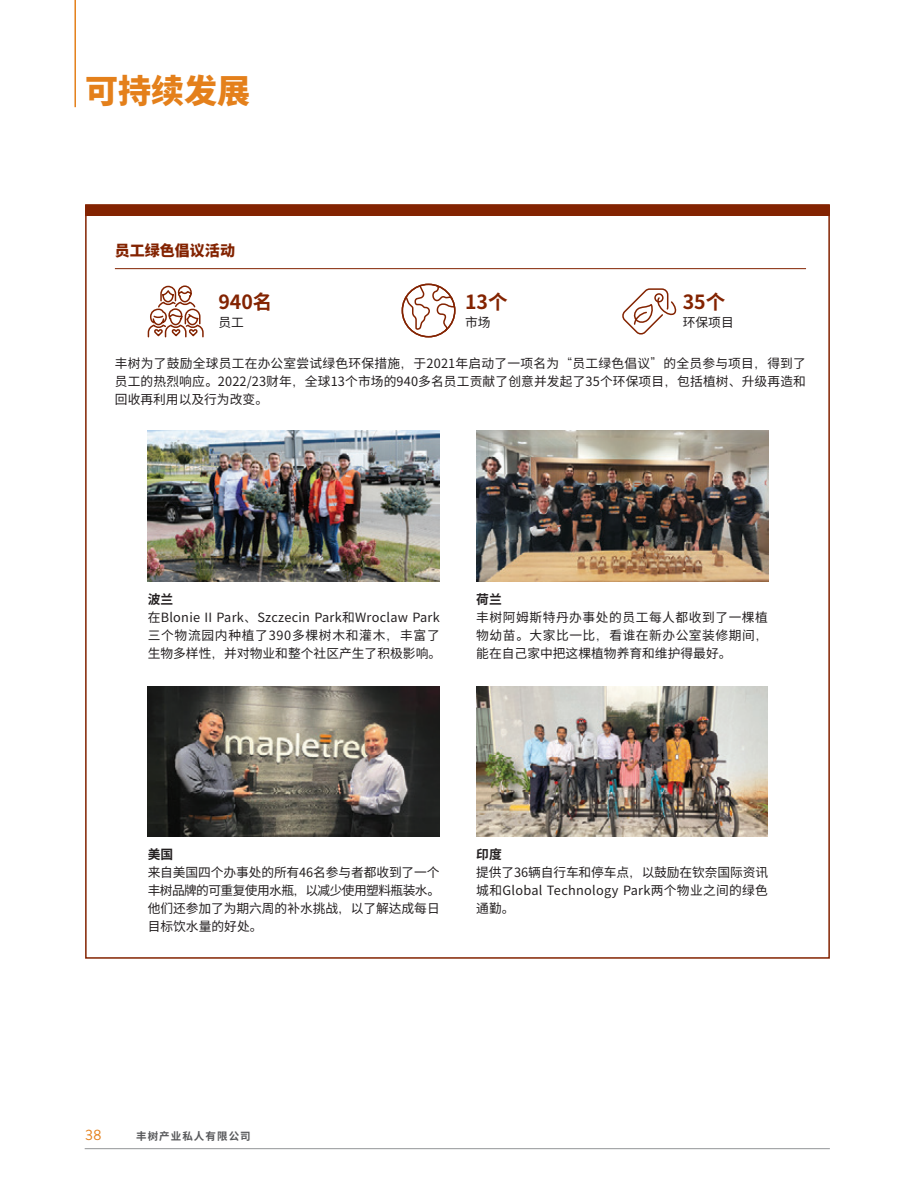
<style>
.page{position:relative;width:915px;height:1191px;background:#fff}
.page>*{position:absolute;margin:0;border:0;box-sizing:border-box;transform-origin:0 0}
.C_Main_Header_Orange{font:900 33px "Noto Sans CJ Ksc";color:#e4801b}
.t1{font:700 19.5px "Noto Sans CJ Ksc";color:#832301}
.C_Bodyheader_1{font:900 15px "Noto Sans CJ Ksc";color:#832301}
.t2{font:15px "Brandon Grotesque";color:#e4801b}
.C_body_text{font:12.75px/18px "Noto Sans CJ Ksc";letter-spacing:.01em;color:#231f20;text-align:justify}
.C_body_text-2{font:700 12.75px "Noto Sans CJ Ksc";color:#231f20}
.t3{font:700 10.5px "Noto Sans CJ Ksc";letter-spacing:.1em;color:#57585a}
.s1{font-family:"Hiragino Sans GB W3"}
</style>
<div class="page">
<hr style="left:74px;top:0;width:2px;height:107px;background:#e4801b">
<img style="left:148px;top:430px;width:291px;height:151px">
<img style="left:476px;top:430px;width:291px;height:151px">
<img style="left:148px;top:686px;width:291px;height:150px">
<img style="left:476px;top:686px;width:291px;height:150px">
<div style="left:86px;top:205px;width:743px;height:10px;background:#832301"></div>
<hr style="left:115px;top:268px;width:690px;height:1px;background:#832301">
<svg style="left:147px;top:285px;width:57px;height:53px"></svg>
<svg style="left:404px;top:284px;width:51px;height:49px"></svg>
<div style="left:401px;top:284px;width:54px;height:53px;border:2px solid #832301;border-radius:50%"></div>
<svg style="left:622px;top:288px;width:54px;height:47px"></svg>
<hr style="left:85px;top:1148px;width:744px;height:1px;background:#939598">
<p class="C_Main_Header_Orange" style="left:85px;top:72px;width:166px">可持续发展</p>
<p class="C_Bodyheader_1" style="left:115px;top:241px;width:121px">员工绿色倡议活动</p>
<p class="t1" style="left:218px;top:291px;width:55px">940名</p>
<p class="C_body_text" style="left:218px;top:314px;width:27px">员工</p>
<p class="t1" style="left:465px;top:291px;width:44px">13个</p>
<p class="C_body_text" style="left:465px;top:314px;width:27px">市场</p>
<p class="t1" style="left:682px;top:291px;width:44px">35个</p>
<p class="C_body_text" style="left:682px;top:314px;width:52px">环保项目</p>
<p class="C_body_text" style="left:115px;top:354px;width:692px">丰树为了鼓励全球员工在办公室尝试绿色环保措施<span class="s1">，</span>于2021年启动了一项名为<span class="s1">“</span>员工绿色倡议<span class="s1">”</span>的全员参与项目<span class="s1">，</span>得到了员工的热烈响应<span class="s1">。</span>2022/23财年<span class="s1">，</span>全球13个市场的940多名员工贡献了创意并发起了35个环保项目<span class="s1">，</span>包括植树<span class="s1">、</span>升级再造和回收再利用以及行为改变。</p>
<p class="C_body_text-2" style="left:148px;top:592px;width:27px">波兰</p>
<p class="C_body_text" style="left:148px;top:608px;width:295px;text-align:left">在Blonie II Park<span class="s1">、</span>Szczecin Park和Wroclaw Park三个物流园内种植了390多棵树木和灌木<span class="s1">，</span>丰富了生物多样性<span class="s1">，</span>并对物业和整个社区产生了积极影响。</p>
<p class="C_body_text-2" style="left:476px;top:592px;width:27px">荷兰</p>
<p class="C_body_text" style="left:476px;top:608px;width:293px">丰树阿姆斯特丹办事处的员工每人都收到了一棵植物幼苗<span class="s1">。</span>大家比一比<span class="s1">，</span>看谁在新办公室装修期间<span class="s1">，</span>能在自己家中把这棵植物养育和维护得最好。</p>
<p class="C_body_text-2" style="left:148px;top:847px;width:27px">美国</p>
<p class="C_body_text" style="left:148px;top:863px;width:293px">来自美国四个办事处的所有46名参与者都收到了一个丰树品牌的可重复使用水瓶<span class="s1">，</span>以减少使用塑料瓶装水<span class="s1">。</span>他们还参加了为期六周的补水挑战<span class="s1">，</span>以了解达成每日目标饮水量的好处。</p>
<p class="C_body_text-2" style="left:476px;top:847px;width:27px">印度</p>
<p class="C_body_text" style="left:476px;top:863px;width:293px">提供了36辆自行车和停车点<span class="s1">，</span>以鼓励在钦奈国际资讯城和Global Technology Park两个物业之间的绿色通勤。</p>
<p class="t2" style="left:85px;top:1124px;width:18px">38</p>
<p class="t3" style="left:136px;top:1130px;width:116px">丰树产业私人有限公司</p>
</div>
